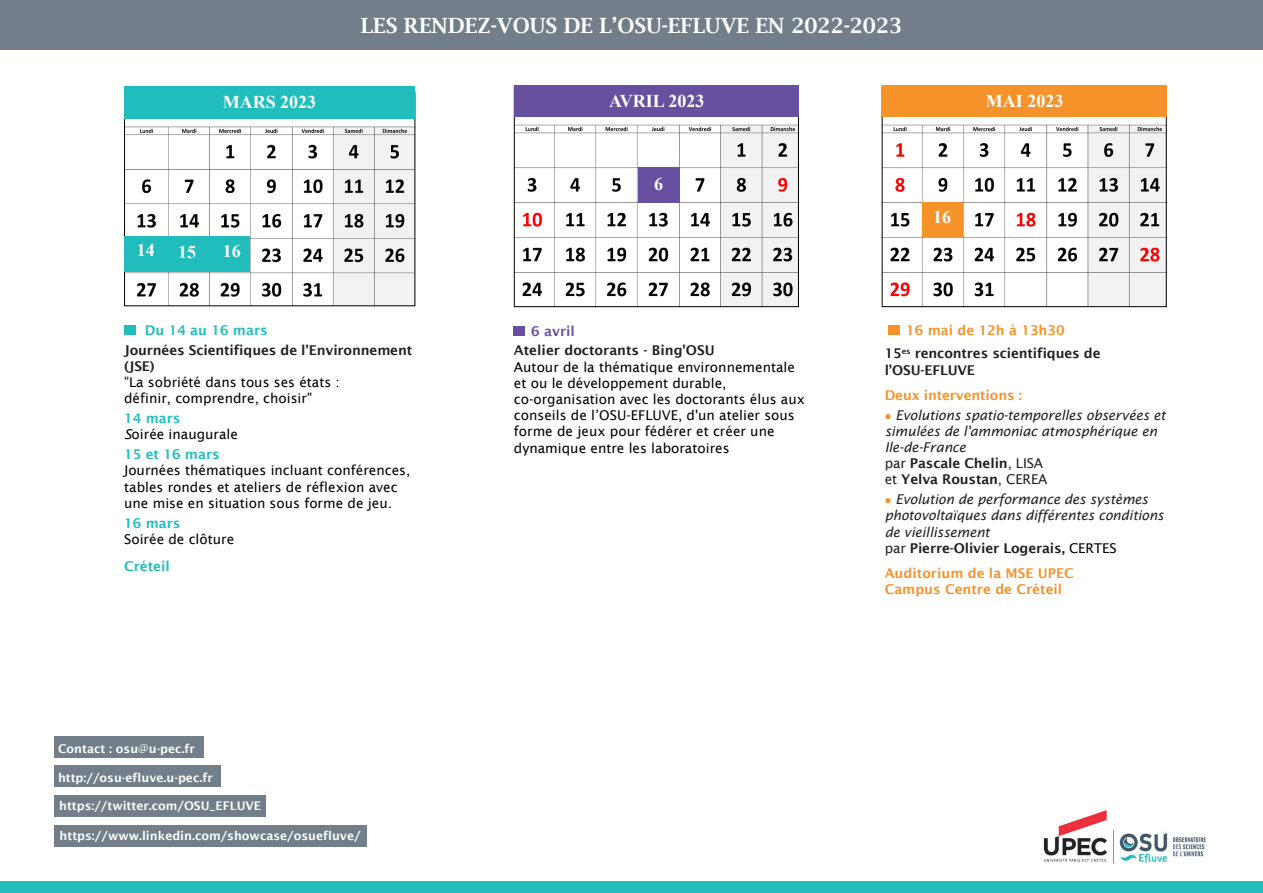
<style>
.page{position:relative;width:1263px;height:893px;background:#fff}
.page>*{position:absolute;margin:0;border:0;box-sizing:border-box;transform-origin:0 0}
.t1{font:600 21px "Lucida Bright";color:#fff}
.t2{font:700 18px "Times New Roman";color:#fff}
.t3{font:13.5px/16.2px "Lucida Sans";color:#000}
.t4{font:italic 13.5px/16.2px "Lucida Sans";letter-spacing:-.01em;color:#231f20}
.t5{font:600 13.5px/16.2px "Lucida Sans";letter-spacing:-.01em;color:#231f20}
.t6{font:600 13.5px "Lucida Sans";color:#f6922a}
.t7{font:600 13.5px "Lucida Sans";color:#21bdbd}
.t8{font:600 13.5px "Lucida Sans";color:#6850a1}
.t9{font:600 12px "Lucida Sans";color:#fff}
.s1{font-weight:600;color:#231f20}
.s2{color:#231f20}
.s3{font-style:italic}
.s4{font-weight:600;color:#21bdbd}
.s5{font-family:"Lucida";font-weight:400}
.s6{color:#f6922a}
.s7{font-weight:400}
.s8{font-weight:400;color:#000}
</style>
<div class="page">
<div style="left:0;top:0;width:1263px;height:50px;background:#727f8a"></div>
<img style="left:1043px;top:810px;width:163px;height:54px">
<div style="left:54px;top:765px;width:167px;height:22px;background:#727f8a"></div>
<div style="left:0;top:881px;width:1263px;height:12px;background:#21bdbd"></div>
<div style="left:54px;top:795px;width:212px;height:21px;background:#727f8a"></div>
<div style="left:54px;top:736px;width:150px;height:21px;background:#727f8a"></div>
<div style="left:54px;top:825px;width:312px;height:21px;background:#727f8a"></div>
<div style="left:124px;top:325px;width:11px;height:9px;background:#21bdbd"></div>
<img style="left:126px;top:118px;width:287px;height:186px">
<div style="left:124px;top:86px;width:291px;height:32px;background:#21bdbd"></div>
<div style="left:124px;top:236px;width:46px;height:36px;background:#21bdbd"></div>
<div style="left:167px;top:236px;width:42px;height:36px;background:#21bdbd"></div>
<div style="left:209px;top:236px;width:41px;height:36px;background:#21bdbd"></div>
<div style="left:888px;top:325px;width:11px;height:10px;background:#f6922a"></div>
<img style="left:884px;top:124px;width:281px;height:181px">
<div style="left:882px;top:86px;width:285px;height:221px;border:1px solid #000"></div>
<div style="left:883px;top:86px;width:284px;height:31px;background:#f6922a"></div>
<div style="left:922px;top:202px;width:41px;height:34px;background:#f6922a"></div>
<img style="left:516px;top:124px;width:281px;height:181px">
<div style="left:514px;top:86px;width:285px;height:221px;border:1px solid #000"></div>
<div style="left:515px;top:86px;width:284px;height:31px;background:#6850a1"></div>
<div style="left:513px;top:326px;width:11px;height:10px;background:#6850a1"></div>
<div style="left:638px;top:168px;width:41px;height:35px;background:#6850a1"></div>
<p class="t2" style="left:223px;top:89px;width:95px">MARS 2023</p>
<p class="t2" style="left:137px;top:237px;width:19px">14</p>
<p class="t2" style="left:178px;top:239px;width:19px">15</p>
<p class="t2" style="left:223px;top:238px;width:19px">16</p>
<p class="t1" style="left:361px;top:14px;width:543px">LES RENDEZ-VOUS DE L’OSU-EFLUVE EN 2022-2023</p>
<p class="t2" style="left:609px;top:88px;width:97px">AVRIL 2023</p>
<p class="t2" style="left:654px;top:171px;width:10px">6</p>
<p class="t2" style="left:933px;top:204px;width:19px">16</p>
<p class="t2" style="left:986px;top:88px;width:79px">MAI 2023</p>
<p class="t7" style="left:145px;top:322px;width:124px">Du 14 au 16 mars</p>
<p class="t3" style="left:124px;top:342px;width:290px"><span class="s1">Journées Scientifiques de l’Environnement (JSE)<br></span><span class="s2">"</span>La sobriété dans tous ses états :<br>définir, comprendre, choisir"</p>
<p class="t7" style="left:124px;top:411px;width:58px">14 mars</p>
<p class="t3" style="left:124px;top:426px;width:115px"><span class="s3">S</span>oirée inaugurale</p>
<p class="t3" style="left:124px;top:446px;width:288px"><span class="s4">15 et 16 mars<br></span>Journées thématiques incluant conférences,</p>
<p class="t3" style="left:124px;top:479px;width:275px">tables rondes et ateliers de réflexion avec une mise en situation sous forme de jeu.</p>
<p class="t7" style="left:124px;top:515px;width:58px">16 mars</p>
<p class="t3" style="left:124px;top:531px;width:112px">Soirée de clôture</p>
<p class="t7" style="left:124px;top:558px;width:47px">Créteil</p>
<p class="t9" style="left:58px;top:741px;width:139px">Contact : osu<span class="s5">@</span>u-pec.fr</p>
<p class="t9" style="left:58px;top:771px;width:156px">http://osu-efluve.u-pec.fr</p>
<p class="t9" style="left:59px;top:799px;width:203px">https://twitter.com/OSU_EFLUVE</p>
<p class="t9" style="left:60px;top:829px;width:302px">https://www.linkedin.com/showcase/osuefluve/</p>
<p class="t8" style="left:531px;top:323px;width:45px">6 avril</p>
<p class="t5" style="left:514px;top:342px;width:202px">Atelier doctorants - Bing'OSU</p>
<p class="t3" style="left:514px;top:359px;width:293px">Autour de la thématique environnementale et ou le développement durable, co-organisation avec les doctorants élus aux conseils de l’OSU-EFLUVE, d'un atelier sous forme de jeux pour fédérer et créer une dynamique entre les laboratoires</p>
<p class="t6" style="left:906px;top:322px;width:160px">16 mai de 12h à 13h30</p>
<p class="t5" style="left:885px;top:345px;width:217px">15<sup>es</sup> rencontres scientifiques de l’OSU-EFLUVE</p>
<p class="t6" style="left:885px;top:387px;width:139px">Deux interventions :</p>
<p class="t4" style="left:885px;top:407px;width:282px"><span class="s6">●</span> Evolutions spatio-temporelles observées et simulées de l'ammoniac atmosphérique en<br>Ile-de-France</p>
<p class="t5" style="left:885px;top:455px;width:164px"><span class="s7">par</span> Pascale Chelin<span class="s7">, LISA et</span> Yelva Roustan<span class="s7">, CEREA</span></p>
<p class="t4" style="left:885px;top:491px;width:281px"><span class="s6">●</span> Evolution de performance des systèmes photovoltaïques dans différentes conditions de vieillissement</p>
<p class="t5" style="left:885px;top:540px;width:233px"><span class="s7">par</span> Pierre-Olivier Logerais, <span class="s8">CERTES</span></p>
<p class="t6" style="left:885px;top:565px;width:191px">Auditorium de la MSE UPEC</p>
<p class="t6" style="left:885px;top:582px;width:179px">Campus Centre de Créteil</p>
</div>
